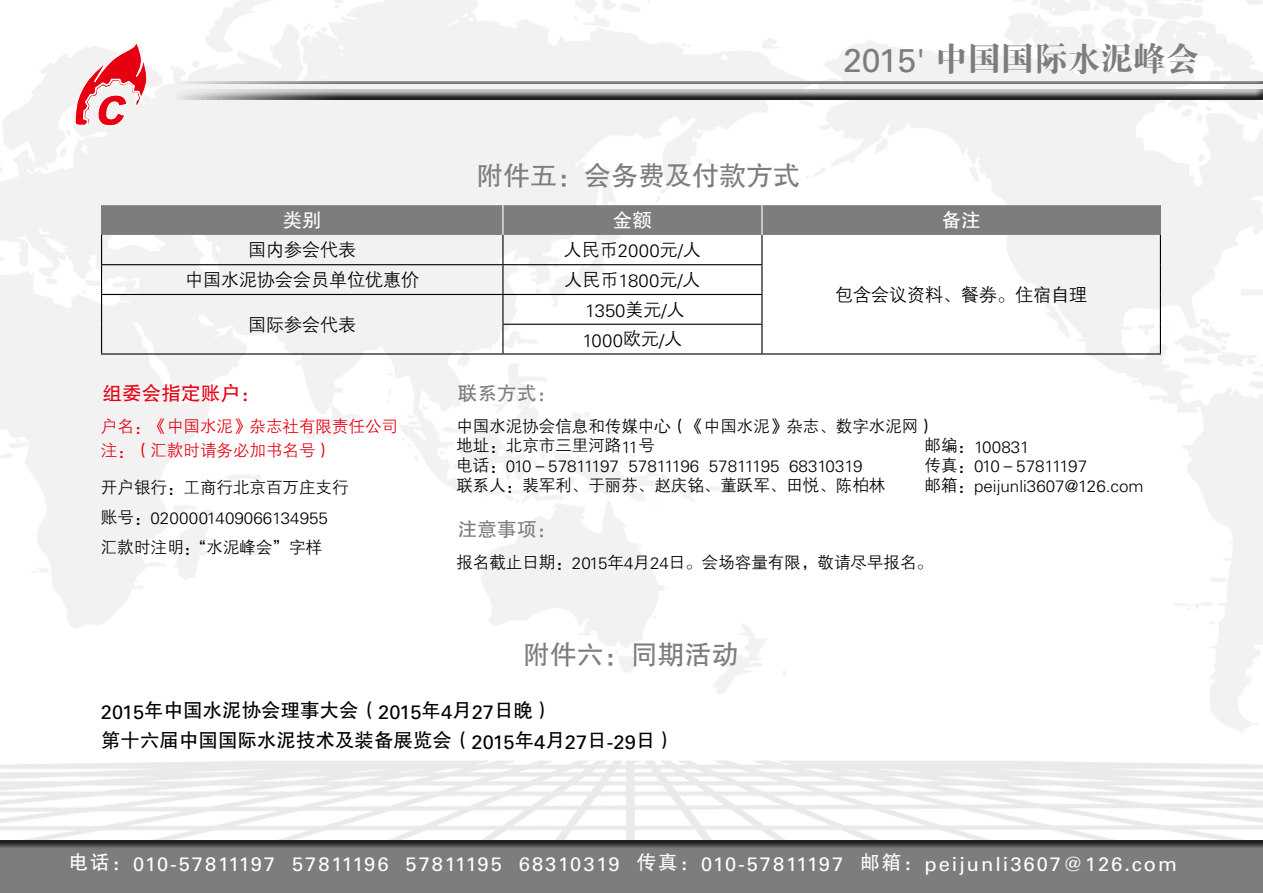
<style>
.page{position:relative;width:1263px;height:893px;background:#fff}
.page>*{position:absolute;margin:0;border:0;box-sizing:border-box;transform-origin:0 0}
.t1{font:33px "FZDBSK GBK1 0";color:#7d7d7d}
.t2{font:27px "FZHTK GBK1 0";color:#7d7d7d}
.t3{font:19.5px "Univers LT Std";letter-spacing:.095em;color:#fff}
.t4{font:19.5px/30px "FZHTK GBK1 0";color:#000}
.t5{font:19.5px "FZHTK GBK1 0";letter-spacing:.01em;color:#7d7d7d}
.t6{font:19.5px "FZHTK GBK1 0";letter-spacing:.01em;color:#e60012}
.t7{font:19.5px "FZHTK GBK1 0";color:#fff}
.t8{font:18px "FZZDXK GBK1 0";color:#000}
.t9{font:300 18px/29.7px "Univers LT Std";color:#000}
.t10{font:16.5px/19.8px "FZZDXK GBK1 0";color:#000}
.t11{font:300 16.5px "Univers LT Std";color:#000}
.t12{font:16.5px/24px "FZZDXK GBK1 0";color:#e60012}
.t13{font:300 16.5px "Univers LT Std";letter-spacing:-.05em;color:#000}
.s1{font-family:"Univers LT Std"}
.s2{font-family:"Univers LT Std";font-weight:300}
.s3{font-family:"FZZDXK GBK1 0";font-weight:400}
.s4{font-family:"FZHTK GBK1 0"}
</style>
<div class="page">
<div style="left:0;top:836px;width:1263px;height:57px;background:#000;opacity:.75"></div>
<div style="left:30px;top:80px;width:1233px;height:5px;background:#000;opacity:.75"></div>
<div style="left:30px;top:88px;width:1233px;height:10px;background:#f2f2f2"></div>
<div style="left:30px;top:89px;width:1233px;height:11px;background:#000;opacity:.75"></div>
<svg style="left:75px;top:43px;width:72px;height:83px"></svg>
<hr style="left:762px;top:353px;width:399px;height:2px;background:#000">
<hr style="left:101px;top:353px;width:402px;height:2px;background:#000">
<svg style="left:101px;top:205px;width:1060px;height:148px"></svg>
<hr style="left:503px;top:353px;width:259px;height:2px;background:#000">
<hr style="left:502px;top:205px;width:1px;height:30px;background:#fff">
<hr style="left:761px;top:205px;width:1px;height:30px;background:#fff">
<hr style="left:101px;top:205px;width:1px;height:30px;background:#7d7d7d">
<hr style="left:1160px;top:205px;width:1px;height:30px;background:#7d7d7d">
<h2 class="t2" style="left:476px;top:161px;width:326px">附件五：会务费及付款方式</h2>
<h1 class="t1" style="left:843px;top:41px;width:358px"><span class="s1">2015'</span> 中国国际水泥峰会</h1>
<p class="t7" style="left:283px;top:210px;width:40px">类别</p>
<p class="t7" style="left:613px;top:210px;width:40px">金额</p>
<p class="t7" style="left:942px;top:210px;width:40px">备注</p>
<p class="t8" style="left:248px;top:240px;width:109px">国内参会代表</p>
<p class="t8" style="left:564px;top:240px;width:139px">人民币<span class="s2">2000</span>元<span class="s2">/</span>人</p>
<p class="t8" style="left:835px;top:285px;width:254px">包含会议资料、餐券。住宿自理</p>
<p class="t8" style="left:185px;top:270px;width:235px">中国水泥协会会员单位优惠价</p>
<p class="t8" style="left:564px;top:270px;width:138px">人民币<span class="s2">1800</span>元<span class="s2">/</span>人</p>
<p class="t8" style="left:248px;top:314px;width:109px">国际参会代表</p>
<p class="t9" style="left:583px;top:296px;width:104px">1350<span class="s3">美元</span>/<span class="s3">人<br></span>1000<span class="s3">欧元</span>/<span class="s3">人</span></p>
<p class="t6" style="left:102px;top:382px;width:159px">组委会指定账户：</p>
<p class="t12" style="left:101px;top:414px;width:299px">户名：《中国水泥》杂志社有限责任公司注：（汇款时请务必加书名号）</p>
<p class="t10" style="left:101px;top:478px;width:249px">开户银行：工商行北京百万庄支行</p>
<p class="t11" style="left:101px;top:508px;width:229px"><span class="s3">账号：</span>0200001409066134955</p>
<p class="t10" style="left:101px;top:538px;width:223px">汇款时注明：“水泥峰会”字样</p>
<p class="t5" style="left:458px;top:382px;width:100px">联系方式：</p>
<p class="t10" style="left:456px;top:416px;width:480px">中国水泥协会信息和传媒中心（《中国水泥》杂志、数字水泥网）地址：北京市三里河路<span class="s2">11</span>号</p>
<p class="t11" style="left:924px;top:437px;width:107px"><span class="s3">邮编：</span>100831</p>
<p class="t11" style="left:456px;top:457px;width:408px"><span class="s3">电话：</span>010<span class="s3">－</span>57811197 57811196 57811195 68310319</p>
<p class="t13" style="left:924px;top:457px;width:164px"><span class="s3">传真：</span>010<span class="s3">－</span>57811197</p>
<p class="t10" style="left:456px;top:476px;width:430px">联系人：裴军利、于丽芬、赵庆铭、董跃军、田悦、陈柏林</p>
<p class="t11" style="left:924px;top:476px;width:221px"><span class="s3">邮箱：</span>peijunli3607@126.com</p>
<p class="t5" style="left:458px;top:518px;width:100px">注意事项：</p>
<p class="t10" style="left:456px;top:552px;width:478px">报名截止日期：<span class="s2">2015</span>年<span class="s2">4</span>月<span class="s2">24</span>日。会场容量有限，敬请尽早报名。</p>
<h2 class="t2" style="left:523px;top:640px;width:217px">附件六：同期活动</h2>
<p class="t4" style="left:101px;top:696px;width:575px"><span class="s1">2015</span>年中国水泥协会理事大会（<span class="s1">2015</span>年<span class="s1">4</span>月<span class="s1">27</span>日晚）<br>第十六届中国国际水泥技术及装备展览会（<span class="s1">2015</span>年<span class="s1">4</span>月<span class="s1">27</span>日<span class="s1">-29</span>日）</p>
<p class="t3" style="left:69px;top:852px;width:1110px"><span class="s4">电话：</span>010-57811197 57811196 57811195 68310319 <span class="s4">传真：</span>010-57811197 <span class="s4">邮箱：</span>peijunli3607@126.com</p>
</div>
